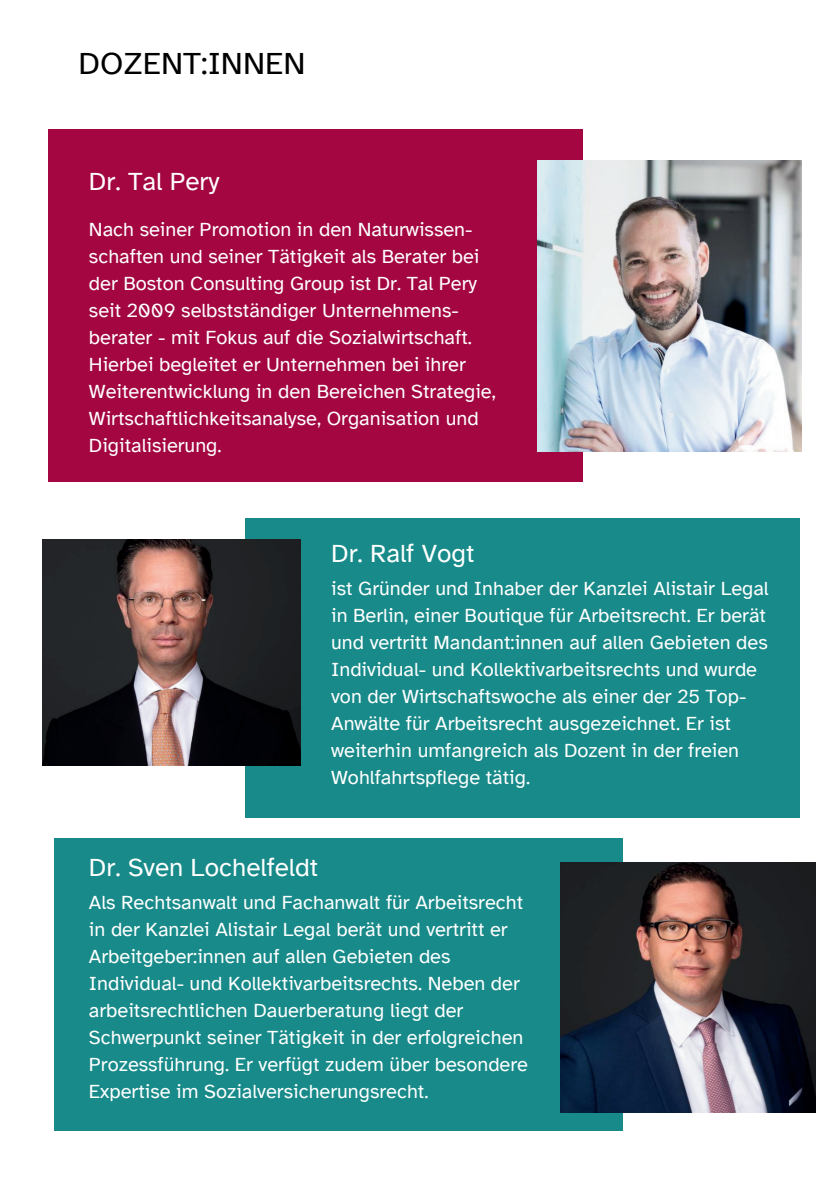
<style>
.page{position:relative;width:839px;height:1191px;background:#fff}
.page>*{position:absolute;margin:0;border:0;box-sizing:border-box;transform-origin:0 0}
.t1{font:32px "Atkinson Hyperlegible";color:#000}
.t2{font:26px "Atkinson Hyperlegible";color:#fff}
.t3{font:20px/27px "Atkinson Hyperlegible";color:#fff}
</style>
<div class="page">
<div style="left:49px;top:129px;width:534px;height:353px;background:#a30640"></div>
<div style="left:245px;top:518px;width:555px;height:299px;background:#178a89"></div>
<img style="left:42px;top:539px;width:258px;height:227px">
<img style="left:537px;top:161px;width:264px;height:291px">
<div style="left:55px;top:838px;width:568px;height:293px;background:#178a89"></div>
<img style="left:560px;top:862px;width:255px;height:251px">
<h1 class="t1" style="left:78px;top:45px;width:228px">DOZENT:INNEN</h1>
<h2 class="t2" style="left:89px;top:166px;width:132px">Dr. Tal Pery</h2>
<p class="t3" style="left:89px;top:216px;width:408px">Nach seiner Promotion in den Naturwissen&shy;schaften und seiner Tätigkeit als Berater bei der Boston Consulting Group ist Dr. Tal Pery seit 2009 selbstständiger Unternehmens&shy;berater - mit Fokus auf die Sozialwirtschaft.<br>Hierbei begleitet er Unternehmen bei ihrer Weiterentwicklung in den Bereichen Strategie, Wirtschaftlichkeitsanalyse, Organisation und Digitalisierung.</p>
<h2 class="t2" style="left:331px;top:539px;width:145px">Dr. Ralf Vogt</h2>
<p class="t3" style="left:331px;top:575px;width:439px">ist Gründer und Inhaber der Kanzlei Alistair Legal in Berlin, einer Boutique für Arbeitsrecht. Er berät und vertritt Mandant:innen auf allen Gebieten des Individual- und Kollektivarbeitsrechts und wurde von der Wirtschaftswoche als einer der 25 Top-Anwälte für Arbeitsrecht ausgezeichnet. Er ist weiterhin umfangreich als Dozent in der freien Wohlfahrtspflege tätig.</p>
<h2 class="t2" style="left:89px;top:853px;width:231px">Dr. Sven Lochelfeldt</h2>
<p class="t3" style="left:89px;top:889px;width:440px">Als Rechtsanwalt und Fachanwalt für Arbeitsrecht in der Kanzlei Alistair Legal berät und vertritt er Arbeitgeber:innen auf allen Gebieten des Individual- und Kollektivarbeitsrechts. Neben der arbeitsrechtlichen Dauerberatung liegt der Schwerpunkt seiner Tätigkeit in der erfolgreichen Prozessführung. Er verfügt zudem über besondere Expertise im Sozialversicherungsrecht.</p>
</div>
